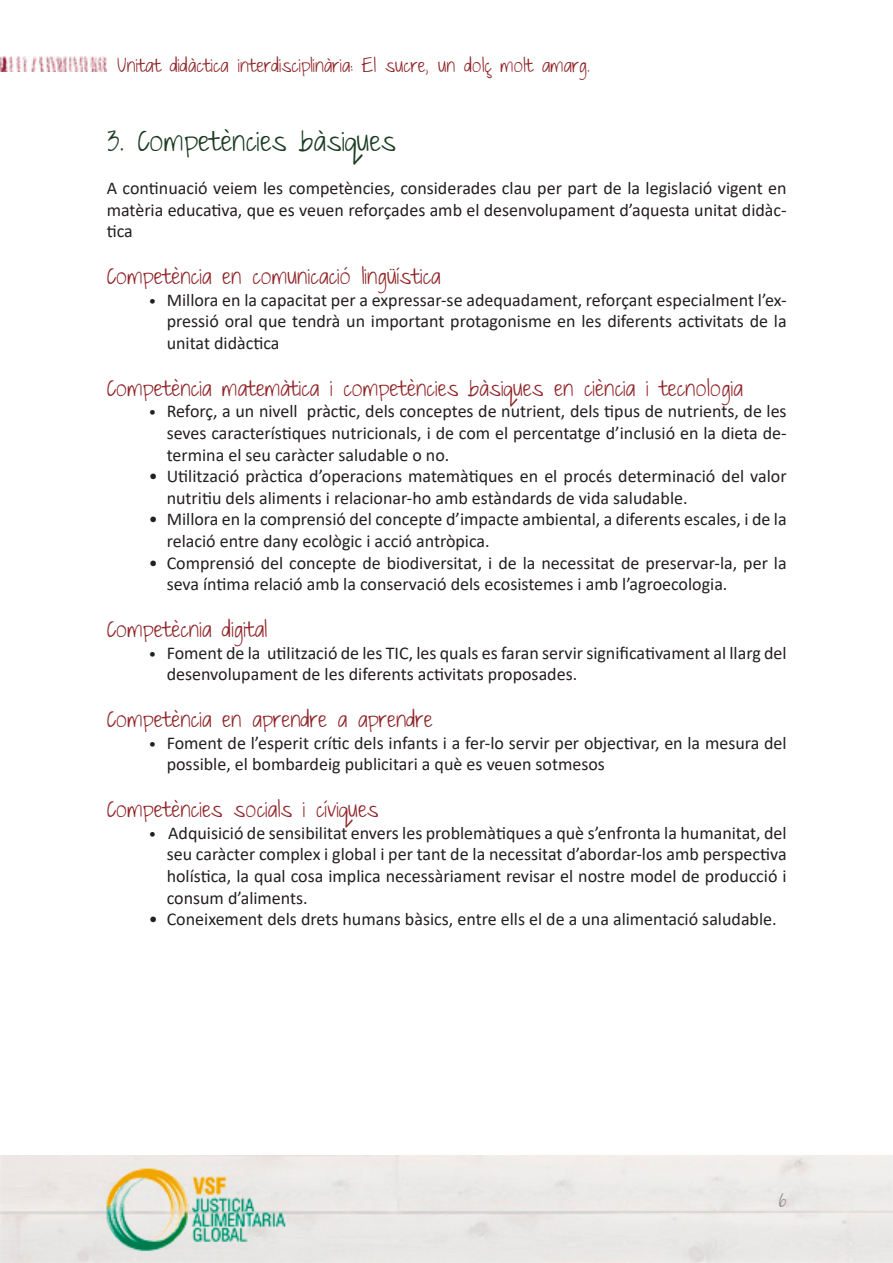
<style>
.page{position:relative;width:893px;height:1263px;background:#fff}
.page>*{position:absolute;margin:0;border:0;box-sizing:border-box;transform-origin:0 0}
.t1{font:27px "Just The Way You Are";color:#1b3c22}
.t2{font:21px "Just The Way You Are";color:#8f2326}
.competències{font:18px/21.6px "Calibri";color:#231f20}
.t3{font:18px "Just The Way You Are";color:#8f2326}
.t4{font:18px "Just The Way You Are";color:#939598}
.s1{font-size:15px}
</style>
<div class="page">
<img style="left:0;top:1156px;width:893px;height:106px">
<img style="left:0;top:56px;width:107px;height:15px">
<p class="t3" style="left:117px;top:55px;width:474px">Unitat didàctica interdisciplinària: El sucre, un dolç molt amarg.</p>
<p class="t1" style="left:107px;top:126px;width:291px">3. Competències bàsiques</p>
<p class="competències" style="left:107px;top:177px;width:681px;text-align:justify">A continuació veiem les competències, considerades clau per part de la legislació vigent en matèria educativa, que es veuen reforçades amb el desenvolupament d’aquesta unitat didàc&shy;tica</p>
<p class="t2" style="left:107px;top:265px;width:336px">Competència en comunicació lingüística</p>
<p class="competències" style="left:167px;top:289px;width:621px;text-align:justify;text-indent:-18px"><span class="s1">•</span> Millora en la capacitat per a expressar-se adequadament, reforçant especialment l’ex&shy;pressió oral que tendrà un important protagonisme en les diferents activitats de la unitat didàctica</p>
<p class="t2" style="left:107px;top:376px;width:638px">Competència matemàtica i competències bàsiques en ciència i tecnologia</p>
<p class="competències" style="left:167px;top:400px;width:621px;text-align:justify;text-indent:-18px"><span class="s1">•</span> Reforç, a un nivell pràctic, dels conceptes de nutrient, dels tipus de nutrients, de les seves característiques nutricionals, i de com el percentatge d’inclusió en la dieta de&shy;termina el seu caràcter saludable o no.</p>
<p class="competències" style="left:167px;top:465px;width:621px;text-indent:-18px">• Utilització pràctica d’operacions matemàtiques en el procés determinació del valor nutritiu dels aliments i relacionar-ho amb estàndards de vida saludable.</p>
<p class="competències" style="left:167px;top:508px;width:621px;text-indent:-18px">• Millora en la comprensió del concepte d’impacte ambiental, a diferents escales, i de la relació entre dany ecològic i acció antròpica.</p>
<p class="competències" style="left:167px;top:551px;width:621px;text-indent:-18px">• Comprensió del concepte de biodiversitat, i de la necessitat de preservar-la, per la seva íntima relació amb la conservació dels ecosistemes i amb l’agroecologia.</p>
<p class="t2" style="left:107px;top:617px;width:162px">Competècnia digital</p>
<p class="competències" style="left:167px;top:641px;width:621px;text-indent:-18px"><span class="s1">•</span> Foment de la utilització de les TIC, les quals es faran servir significativament al llarg del desenvolupament de les diferents activitats proposades.</p>
<p class="t2" style="left:107px;top:707px;width:328px">Competència en aprendre a aprendre</p>
<p class="competències" style="left:167px;top:731px;width:621px;text-indent:-18px"><span class="s1">•</span> Foment de l’esperit crític dels infants i a fer-lo servir per objectivar, en la mesura del possible, el bombardeig publicitari a què es veuen sotmesos</p>
<p class="t2" style="left:107px;top:797px;width:274px">Competències socials i cíviques</p>
<p class="competències" style="left:167px;top:821px;width:621px;text-align:justify;text-indent:-18px"><span class="s1">•</span> Adquisició de sensibilitat envers les problemàtiques a què s’enfronta la humanitat, del seu caràcter complex i global i per tant de la necessitat d’abordar-los amb perspectiva holística, la qual cosa implica necessàriament revisar el nostre model de producció i consum d’aliments.</p>
<p class="competències" style="left:149px;top:908px;width:629px">• Coneixement dels drets humans bàsics, entre ells el de a una alimentació saludable.</p>
<p class="t4" style="left:779px;top:1190px;width:9px">6</p>
</div>
